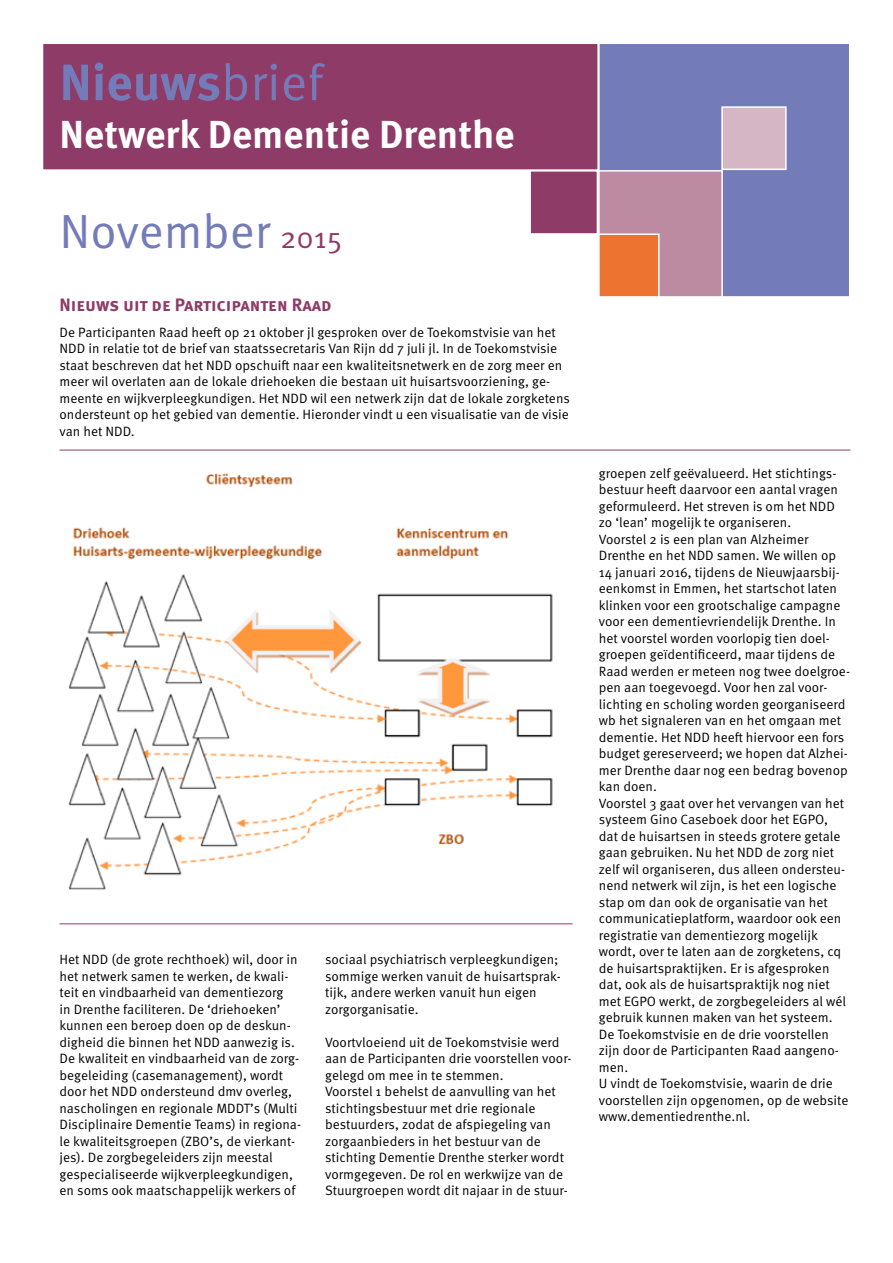
<style>
.page{position:relative;width:893px;height:1263px;background:#fff}
.page>*{position:absolute;margin:0;border:0;box-sizing:border-box;transform-origin:0 0}
.t1{font:700 51px "Meta OT";color:#747bb9}
.t2{font:48px "Meta OT Norm";color:#747bb9}
.t3{font:700 39px "Meta OT";color:#fff}
.t4{font:30px "Meta OT Norm";color:#8f3b68}
.t5{font:700 18px "Meta OT";color:#8f3b68}
.t6{font:13.5px/16.5px "Meta OT Norm";color:#000}
.s1{font-family:"Meta OT Norm";font-weight:400}
</style>
<div class="page">
<div style="left:42px;top:43px;width:557px;height:128px;background:#8f3b68;border:2px solid #fff"></div>
<div style="left:598px;top:43px;width:252px;height:255px;background:#747bb9;border:2px solid #fff"></div>
<div style="left:598px;top:170px;width:125px;height:128px;background:#bd8ba1;border:2px solid #fff"></div>
<div style="left:721px;top:106px;width:66px;height:64px;background:#d5b6c4;border:2px solid #fff"></div>
<div style="left:598px;top:233px;width:62px;height:65px;background:#ed7330;border:2px solid #fff"></div>
<div style="left:529px;top:170px;width:69px;height:65px;background:#8f3b68;border:2px solid #fff"></div>
<img style="left:68px;top:473px;width:485px;height:417px">
<hr style="left:60px;top:450px;width:790px;height:1px;background:#8f3b68">
<hr style="left:60px;top:923px;width:513px;height:1px;background:#8f3b68">
<h1 class="t1" style="left:60px;top:50px;width:265px">Nieuws<span class="s1">brief</span></h1>
<h3 class="t3" style="left:60px;top:110px;width:457px">Netwerk Dementie Drenthe</h3>
<h2 class="t2" style="left:60px;top:202px;width:212px">November</h2>
<h3 class="t4" style="left:280px;top:219px;width:63px">2015</h3>
<h3 class="t5" style="left:60px;top:294px;width:274px">Nieuws uit de Participanten Raad</h3>
<p class="t6" style="left:60px;top:324px;width:512px">De Participanten Raad heeft op 21 oktober jl gesproken over de Toekomstvisie van het NDD in relatie tot de brief van staatssecretaris Van Rijn dd 7 juli jl. In de Toekomstvisie staat beschreven dat het NDD opschuift naar een kwaliteitsnetwerk en de zorg meer en meer wil overlaten aan de lokale driehoeken die bestaan uit huisartsvoorziening, ge&shy;meente en wijkverpleegkundigen. Het NDD wil een netwerk zijn dat de lokale zorgketens ondersteunt op het gebied van dementie. Hieronder vindt u een visualisatie van de visie van het NDD.</p>
<p class="t6" style="left:60px;top:951px;width:243px">Het NDD (de grote rechthoek) wil, door in het netwerk samen te werken, de kwali&shy;teit en vindbaarheid van dementiezorg<br>in Drenthe faciliteren. De ‘driehoeken’ kunnen een beroep doen op de deskun&shy;digheid die binnen het NDD aanwezig is.<br>De kwaliteit en vindbaarheid van de zorg&shy;begeleiding (casemanagement), wordt door het NDD ondersteund dmv overleg, nascholingen en regionale MDDT’s (Multi Disciplinaire Dementie Teams) in regiona&shy;le kwaliteitsgroepen (ZBO’s, de vierkant&shy;jes). De zorgbegeleiders zijn meestal gespecialiseerde wijkverpleegkundigen, en soms ook maatschappelijk werkers of</p>
<p class="t6" style="left:325px;top:951px;width:237px">sociaal psychiatrisch verpleegkundigen; sommige werken vanuit de huisartsprak&shy;tijk, andere werken vanuit hun eigen zorgorganisatie.</p>
<p class="t6" style="left:325px;top:1034px;width:248px">Voortvloeiend uit de Toekomstvisie werd aan de Participanten drie voorstellen voor&shy;gelegd om mee in te stemmen.<br>Voorstel 1 behelst de aanvulling van het stichtingsbestuur met drie regionale bestuurders, zodat de afspiegeling van zorgaanbieders in het bestuur van de stichting Dementie Drenthe sterker wordt vormgegeven. De rol en werkwijze van de Stuurgroepen wordt dit najaar in de stuur-</p>
<p class="t6" style="left:599px;top:465px;width:253px">groepen zelf geëvalueerd. Het stichtings&shy;bestuur heeft daarvoor een aantal vragen geformuleerd. Het streven is om het NDD zo ‘lean’ mogelijk te organiseren.<br>Voorstel 2 is een plan van Alzheimer Drenthe en het NDD samen. We willen op 14 januari 2016, tijdens de Nieuwjaarsbij&shy;eenkomst in Emmen, het startschot laten klinken voor een grootschalige campagne voor een dementievriendelijk Drenthe. In het voorstel worden voorlopig tien doel&shy;groepen geïdentificeerd, maar tijdens de Raad werden er meteen nog twee doelgroe&shy;pen aan toegevoegd. Voor hen zal voor&shy;lichting en scholing worden georganiseerd wb het signaleren van en het omgaan met dementie. Het NDD heeft hiervoor een fors budget gereserveerd; we hopen dat Alzhei&shy;mer Drenthe daar nog een bedrag bovenop kan doen.<br>Voorstel 3 gaat over het vervangen van het systeem Gino Caseboek door het EGPO, dat de huisartsen in steeds grotere getale gaan gebruiken. Nu het NDD de zorg niet zelf wil organiseren, dus alleen ondersteu&shy;nend netwerk wil zijn, is het een logische stap om dan ook de organisatie van het communicatieplatform, waardoor ook een registratie van dementiezorg mogelijk wordt, over te laten aan de zorgketens, cq de huisartspraktijken. Er is afgesproken dat, ook als de huisartspraktijk nog niet met EGPO werkt, de zorgbegeleiders al wél gebruik kunnen maken van het systeem.<br>De Toekomstvisie en de drie voorstellen zijn door de Participanten Raad aangeno&shy;men.<br>U vindt de Toekomstvisie, waarin de drie voorstellen zijn opgenomen, op de website www.dementiedrenthe.nl.</p>
</div>
